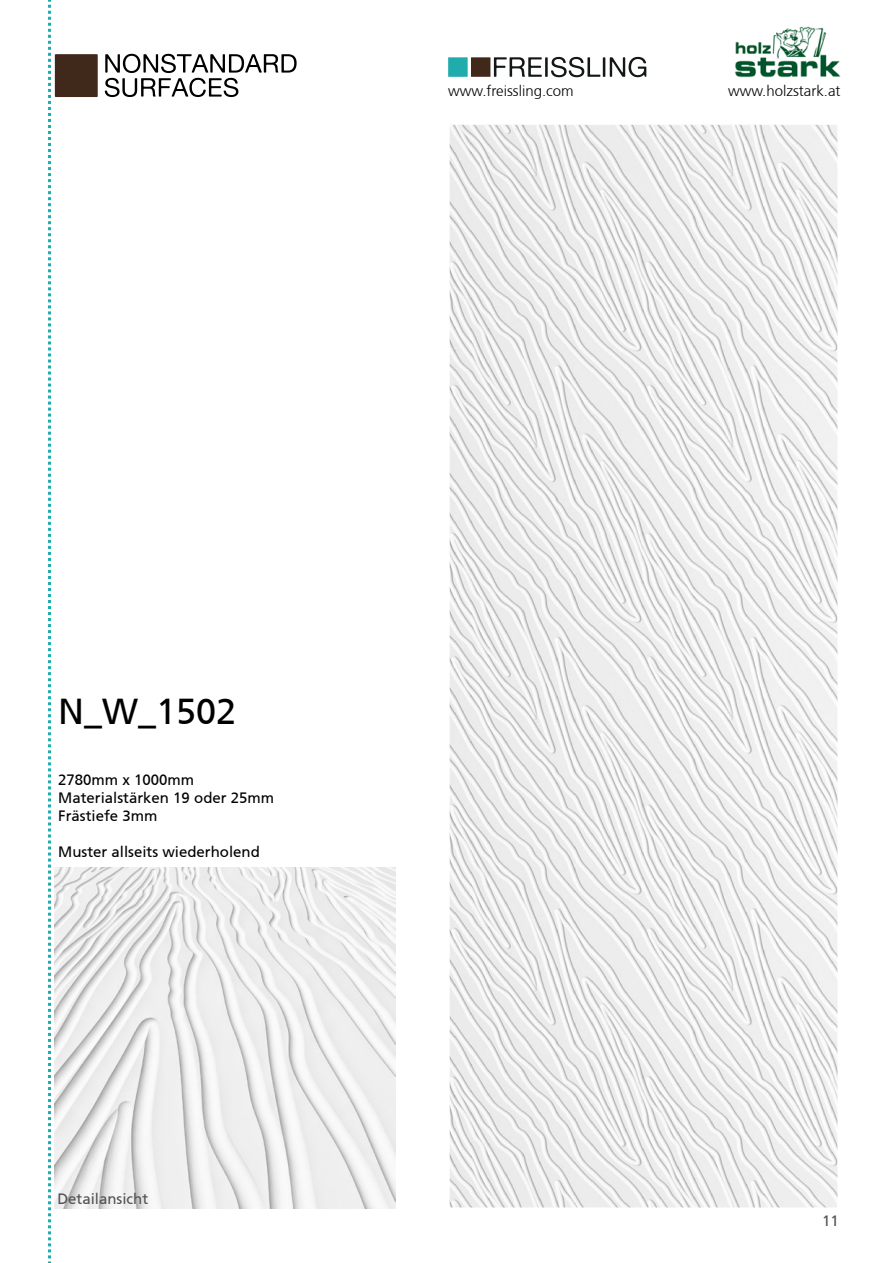
<style>
.page{position:relative;width:893px;height:1263px;background:#fff}
.page>*{position:absolute;margin:0;border:0;box-sizing:border-box;transform-origin:0 0}
.t1{font:36px "Frutiger CE";color:#000}
.t2{font:15px/18px "Frutiger CE";color:#000}
.t3{font:300 15px "Frutiger CE";color:#000}
.t4{font:15px "Frutiger CE";color:#515151}
</style>
<div class="page">
<img style="left:451px;top:126px;width:385px;height:1080px">
<div style="left:447px;top:122px;width:393px;height:1088px;border:3px solid #fff"></div>
<img style="left:54px;top:867px;width:341px;height:342px">
<svg style="left:494px;top:57px;width:152px;height:20px"></svg>
<div style="left:471px;top:57px;width:19px;height:20px;background:#40291a"></div>
<div style="left:448px;top:57px;width:20px;height:20px;background:#20abad"></div>
<svg style="left:105px;top:54px;width:192px;height:43px"></svg>
<div style="left:55px;top:54px;width:43px;height:43px;background:#40291a"></div>
<svg style="left:48px;top:0;width:3px;height:1263px"></svg>
<img style="left:734px;top:26px;width:107px;height:52px">
<p class="t3" style="left:448px;top:82px;width:127px">www.freissling.com</p>
<p class="t3" style="left:728px;top:82px;width:114px">www.holzstark.at</p>
<h1 class="t1" style="left:58px;top:690px;width:180px">N_W_1502</h1>
<p class="t2" style="left:58px;top:770px;width:217px">2780mm x 1000mm<br>Materialstärken 19 oder 25mm<br>Frästiefe 3mm</p>
<p class="t2" style="left:58px;top:842px;width:203px">Muster allseits wiederholend</p>
<p class="t4" style="left:57px;top:1190px;width:92px">Detailansicht</p>
<p class="t4" style="left:822px;top:1212px;width:18px">11</p>
</div>
